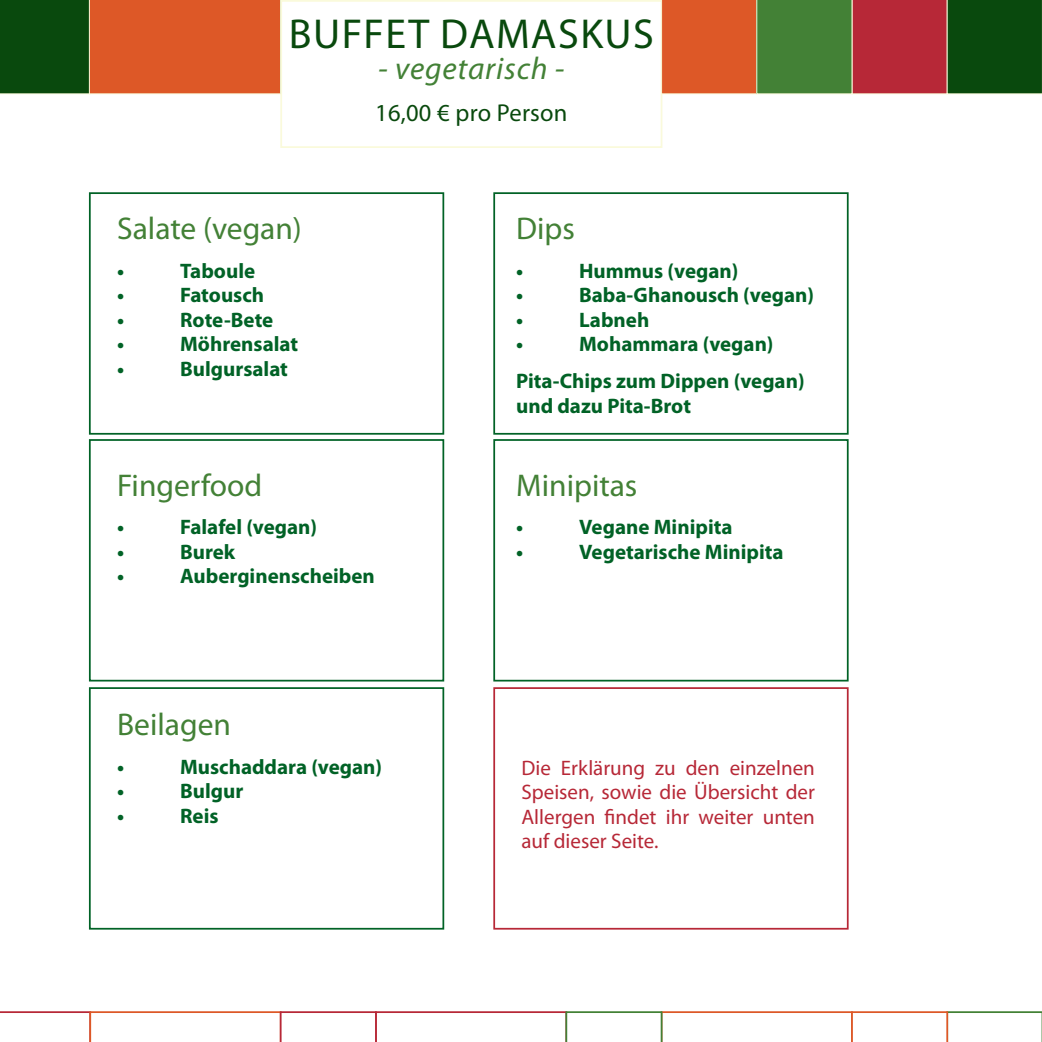
<style>
.page{position:relative;width:1042px;height:1042px;background:#fff}
.page>*{position:absolute;margin:0;border:0;box-sizing:border-box;transform-origin:0 0}
.t1{font:42px "Myriad Pro";letter-spacing:.035em;color:#09490d}
.t2{font:31.5px "Myriad Pro";color:#438136}
.t3{font:italic 31.5px "Myriad Pro";letter-spacing:.025em;color:#438136}
.t4{font:24.5px "Myriad Pro";letter-spacing:.01em;color:#09490d}
.t5{font:700 21px/37.1px "Myriad Pro";color:#016226}
.t6{font:21px/24.5px "Myriad Pro";color:#b72837;text-align:justify}
</style>
<div class="page">
<svg style="left:0;top:1011px;width:1042px;height:31px"></svg>
<div style="left:280px;top:0;width:382px;height:148px;border:2px solid #fafadb"></div>
<div style="left:89px;top:192px;width:355px;height:243px;border:2px solid #016226"></div>
<div style="left:89px;top:439px;width:355px;height:242px;border:2px solid #016226"></div>
<div style="left:89px;top:687px;width:355px;height:242px;border:2px solid #016226"></div>
<div style="left:493px;top:192px;width:355px;height:243px;border:2px solid #016226"></div>
<div style="left:493px;top:439px;width:355px;height:242px;border:2px solid #016226"></div>
<svg style="left:0;top:0;width:1042px;height:94px"></svg>
<div style="left:493px;top:687px;width:355px;height:242px;border:2px solid #b72837"></div>
<h1 class="t1" style="left:289px;top:8px;width:362px">Buffet Damaskus</h1>
<h2 class="t3" style="left:378px;top:49px;width:188px">- vegetarisch -</h2>
<p class="t4" style="left:375px;top:98px;width:194px">16,00 € pro Person</p>
<h2 class="t2" style="left:117px;top:209px;width:186px">Salate (vegan)</h2>
<p class="t5" style="left:117px;top:251px;width:9px">•</p>
<p class="t5" style="left:180px;top:251px;width:77px">Taboule</p>
<p class="t5" style="left:117px;top:276px;width:9px">•</p>
<p class="t5" style="left:180px;top:276px;width:86px">Fatousch</p>
<p class="t5" style="left:117px;top:300px;width:9px">•</p>
<p class="t5" style="left:180px;top:300px;width:95px">Rote-Bete</p>
<p class="t5" style="left:117px;top:325px;width:9px">•</p>
<p class="t5" style="left:180px;top:325px;width:120px">Möhrensalat</p>
<p class="t5" style="left:117px;top:349px;width:9px">•</p>
<p class="t5" style="left:180px;top:349px;width:109px">Bulgursalat</p>
<h2 class="t2" style="left:117px;top:466px;width:147px">Fingerfood</h2>
<p class="t5" style="left:117px;top:508px;width:9px">•</p>
<p class="t5" style="left:180px;top:508px;width:139px">Falafel (vegan)</p>
<p class="t5" style="left:117px;top:532px;width:9px">•</p>
<p class="t5" style="left:180px;top:532px;width:57px">Burek</p>
<p class="t5" style="left:117px;top:557px;width:9px">•</p>
<p class="t5" style="left:180px;top:557px;width:196px">Auberginenscheiben</p>
<h2 class="t2" style="left:117px;top:705px;width:115px">Beilagen</h2>
<p class="t5" style="left:117px;top:747px;width:9px">•</p>
<p class="t5" style="left:180px;top:747px;width:203px">Muschaddara (vegan)</p>
<p class="t5" style="left:117px;top:772px;width:9px">•</p>
<p class="t5" style="left:180px;top:772px;width:65px">Bulgur</p>
<p class="t5" style="left:117px;top:796px;width:9px">•</p>
<p class="t5" style="left:180px;top:796px;width:40px">Reis</p>
<h2 class="t2" style="left:516px;top:209px;width:60px">Dips</h2>
<p class="t5" style="left:516px;top:251px;width:9px">•</p>
<p class="t5" style="left:579px;top:251px;width:161px">Hummus (vegan)</p>
<p class="t5" style="left:516px;top:276px;width:9px">•</p>
<p class="t5" style="left:579px;top:276px;width:236px">Baba-Ghanousch (vegan)</p>
<p class="t5" style="left:516px;top:300px;width:9px">•</p>
<p class="t5" style="left:579px;top:300px;width:72px">Labneh</p>
<p class="t5" style="left:516px;top:325px;width:9px">•</p>
<p class="t5" style="left:516px;top:325px;width:290px;text-indent:63px">Mohammara (vegan)<br>Pita-Chips zum Dippen (vegan)</p>
<p class="t5" style="left:516px;top:386px;width:176px">und dazu Pita-Brot</p>
<h2 class="t2" style="left:516px;top:466px;width:123px">Minipitas</h2>
<p class="t5" style="left:516px;top:508px;width:9px">•</p>
<p class="t5" style="left:579px;top:508px;width:155px">Vegane Minipita</p>
<p class="t5" style="left:516px;top:532px;width:9px">•</p>
<p class="t5" style="left:579px;top:532px;width:206px">Vegetarische Minipita</p>
<p class="t6" style="left:521px;top:755px;width:295px">Die Erklärung zu den einzelnen Speisen, sowie die Übersicht der Allergen findet ihr weiter unten auf dieser Seite.</p>
</div>
